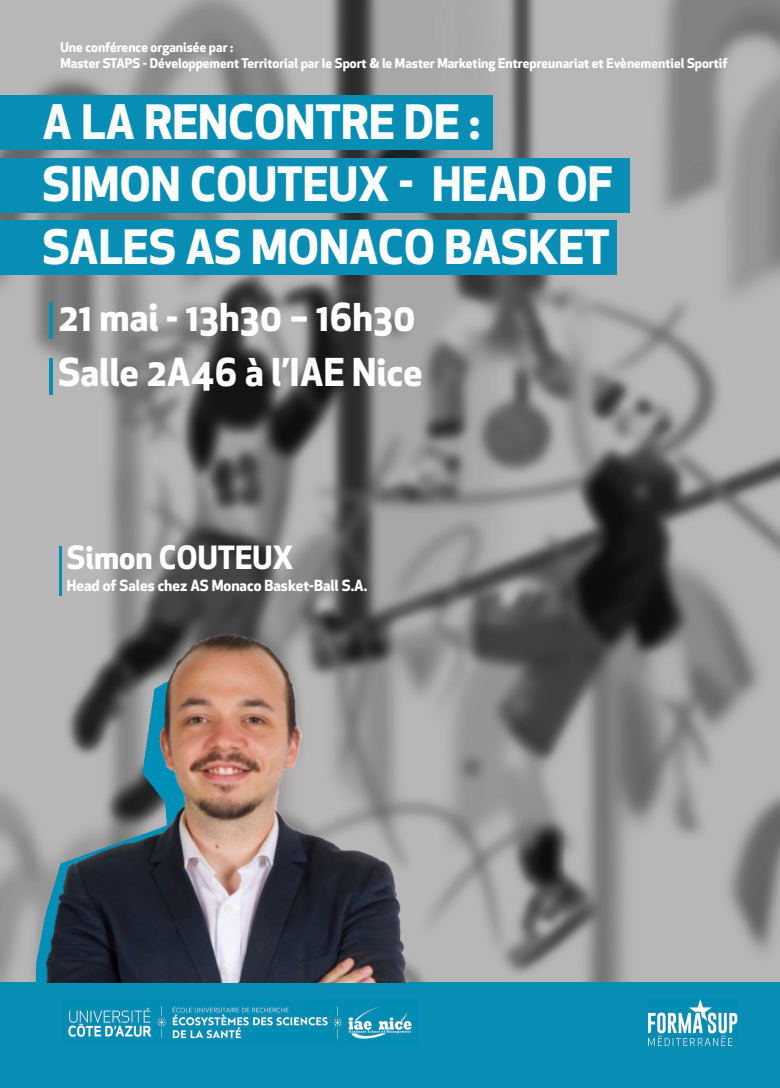
<style>
.page{position:relative;width:780px;height:1088px;background:#fff}
.page>*{position:absolute;margin:0;border:0;box-sizing:border-box;transform-origin:0 0}
.t1{font:700 46.25px/62.5px "Apex New";color:#fff}
.t2{font:700 37.5px/55.5px "Apex New";color:#fff}
.t3{font:700 31.25px "Apex New";color:#fff}
.t4{font:700 15px "Apex New";color:#fff}
.t5{font:700 13.12px/15.8px "Apex New";color:#fff}
</style>
<div class="page">
<img style="left:0;top:0;width:563px;height:535px">
<img style="left:563px;top:0;width:217px;height:982px">
<img style="left:0;top:535px;width:564px;height:90px">
<img style="left:421px;top:625px;width:143px;height:357px">
<div style="left:0;top:982px;width:780px;height:106px;background:#088db4"></div>
<div style="left:0;top:95px;width:493px;height:55px;background:#088db4"></div>
<div style="left:0;top:220px;width:617px;height:55px;background:#088db4"></div>
<div style="left:0;top:158px;width:629px;height:55px;background:#088db4"></div>
<hr style="left:50px;top:302px;width:3px;height:37px;background:#088db4">
<hr style="left:50px;top:358px;width:3px;height:36px;background:#088db4">
<hr style="left:59px;top:546px;width:3px;height:49px;background:#088db4">
<img style="left:36px;top:618px;width:385px;height:365px">
<img style="left:68px;top:1006px;width:344px;height:33px">
<img style="left:330px;top:1006px;width:4px;height:33px">
<img style="left:649px;top:999px;width:88px;height:46px">
<p class="t5" style="left:60px;top:39px;width:668px">Une conférence organisée par :<br>Master STAPS - Développement Territorial par le Sport &amp; le Master Marketing Entrepreunariat et Evènementiel Sportif</p>
<h1 class="t1" style="left:43px;top:88px;width:571px">A LA RENCONTRE DE :<br>SIMON COUTEUX - HEAD OF<br>SALES AS MONACO BASKET</h1>
<h2 class="t2" style="left:58px;top:287px;width:366px">21 mai - 13h30 – 16h30<br>Salle 2A46 à l’IAE Nice</h2>
<h3 class="t3" style="left:67px;top:535px;width:228px">Simon COUTEUX</h3>
<p class="t4" style="left:67px;top:575px;width:302px">Head of Sales chez AS Monaco Basket-Ball S.A.</p>
</div>
